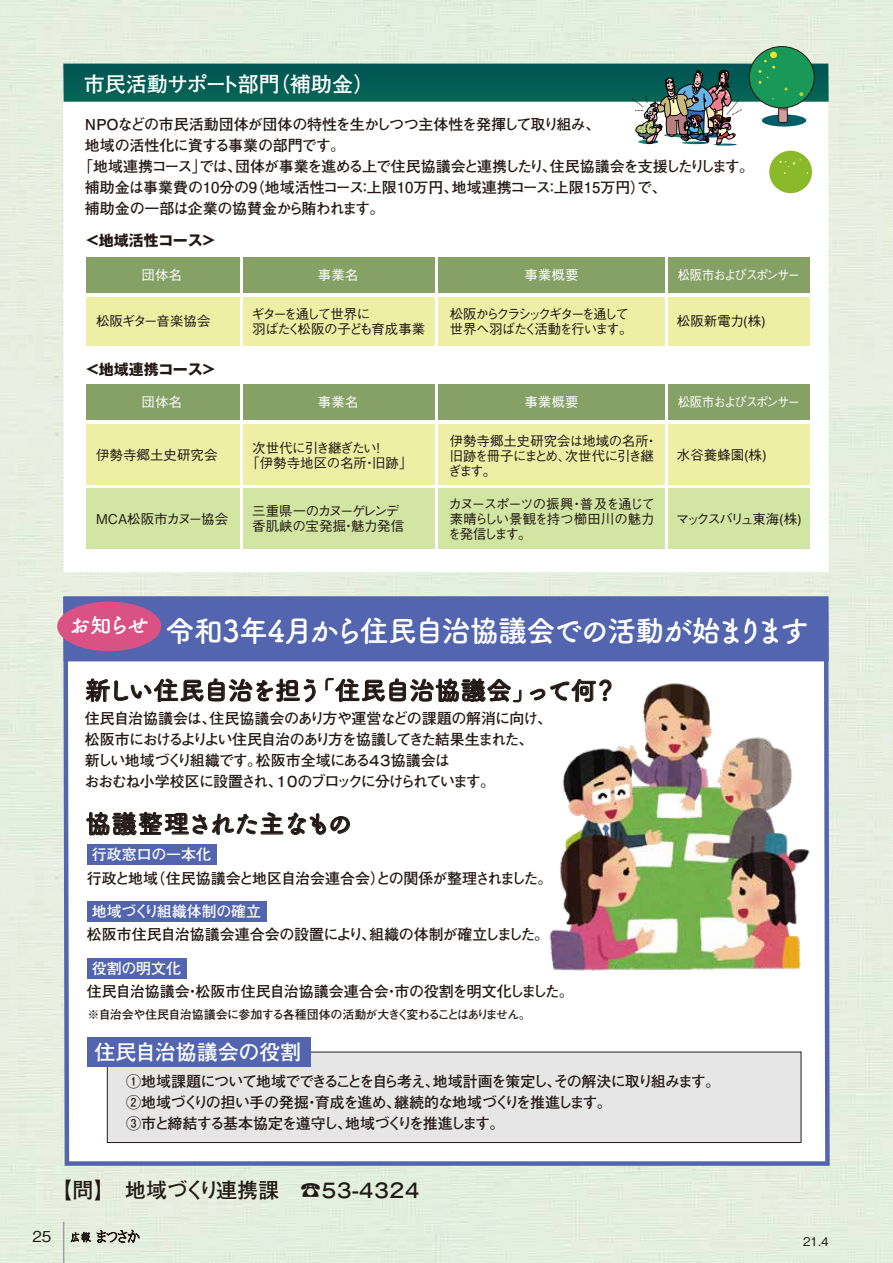
<style>
.page{position:relative;width:893px;height:1263px;background:#fff}
.page>*{position:absolute;margin:0;border:0;box-sizing:border-box;transform-origin:0 0}
.t1{font:700 30px "Tsuku B Rd Gothic";letter-spacing:-.06em;color:#fff}
.t2{font:700 25.5px "Tsuku B Rd Gothic";letter-spacing:-.05em;color:#221815}
.t3{font:700 21px "Futo Go B101 Pro";color:#fff}
.t4{font:700 21px "Futo Go B101 Pro";letter-spacing:-.145em;color:#221815}
.t5{font:700 21px "Tsuku B Rd Gothic";color:#fff}
.t6{font:700 15px/21px "Futo Go B101 Pro";letter-spacing:-.075em;color:#221815}
.t7{font:700 15px/21px "Futo Go B101 Pro";letter-spacing:-.07em;color:#221815}
.t8{font:700 15px "Futo Go B101 Pro";letter-spacing:-.02em;color:#221815}
.t9{font:700 15px "Futo Go B101 Pro";color:#221815}
.t10{font:700 15px "Futo Go B101 Pro";letter-spacing:-.05em;color:#221815}
.t11{font:700 15px "Gothic MB101 Pro";letter-spacing:-.01em;color:#221815}
.t12{font:700 15px "Futo Go B101 Pro";color:#fff}
.t13{font:700 15px "Futo Go B101 Pro";letter-spacing:-.02em;color:#fff}
.t14{font:500 15px "Gothic BBB Pro";color:#221815}
.t15{font:500 13.5px/15px "Gothic BBB Pro";letter-spacing:-.055em;color:#221815;text-align:justify}
.t16{font:500 13.5px/15px "Gothic BBB Pro";letter-spacing:-.03em;color:#221815}
.t17{font:500 13.5px/15px "Gothic BBB Pro";letter-spacing:-.025em;color:#221815}
.t18{font:500 13.5px/15px "Gothic BBB Pro";letter-spacing:-.155em;color:#221815}
.t19{font:500 13.5px/15px "Gothic BBB Pro";letter-spacing:-.1em;color:#221815}
.t20{font:500 13.5px "Gothic BBB Pro";letter-spacing:-.115em;color:#fff;scale:.9 1}
.t21{font:500 13.5px "Gothic BBB Pro";color:#fff}
.t22{font:500 13.5px "Gothic BBB Pro";color:#221815}
.t23{font:500 13.5px "Gothic BBB Pro";letter-spacing:-.175em;color:#221815}
.t24{font:500 13.5px "Gothic BBB Pro";letter-spacing:-.035em;color:#221815}
.t25{font:700 12px "Futo Go B101 Pro";letter-spacing:-.06em;color:#221815}
.t26{font:500 12px "Gothic BBB Pro";color:#221815}
</style>
<div class="page">
<div style="left:0;top:0;width:892px;height:1263px;background:#e6efde"></div>
<img style="left:892px;top:0;width:1px;height:1263px">
<svg style="left:71px;top:1229px;width:69px;height:15px"></svg>
<hr style="left:63px;top:1222px;width:1px;height:41px;background:#9fa0a0">
<div style="left:63px;top:100px;width:766px;height:472px;background:#fff"></div>
<svg style="left:63px;top:597px;width:767px;height:569px"></svg>
<div style="left:87px;top:845px;width:130px;height:20px;background:#5365ae"></div>
<div style="left:107px;top:1052px;width:694px;height:91px;background:#e6e6e6;border:1px solid #261c1a"></div>
<div style="left:63px;top:64px;width:766px;height:38px;background:#035c54"></div>
<div style="left:63px;top:596px;width:766px;height:65px;background:#5365ae"></div>
<svg style="left:86px;top:670px;width:230px;height:72px"></svg>
<svg style="left:325px;top:670px;width:196px;height:72px"></svg>
<svg style="left:530px;top:679px;width:9px;height:99px"></svg>
<svg style="left:86px;top:811px;width:264px;height:26px"></svg>
<div style="left:668px;top:297px;width:141px;height:49px;background:#ecefa4"></div>
<div style="left:86px;top:257px;width:153px;height:36px;background:#86a166"></div>
<div style="left:86px;top:297px;width:153px;height:49px;background:#ecefa4"></div>
<div style="left:243px;top:297px;width:192px;height:49px;background:#ecefa4"></div>
<div style="left:438px;top:297px;width:227px;height:49px;background:#ecefa4"></div>
<div style="left:243px;top:257px;width:192px;height:36px;background:#86a166"></div>
<div style="left:438px;top:257px;width:227px;height:36px;background:#86a166"></div>
<div style="left:668px;top:257px;width:141px;height:36px;background:#86a166"></div>
<div style="left:668px;top:424px;width:141px;height:61px;background:#ecefa4"></div>
<div style="left:86px;top:384px;width:153px;height:36px;background:#86a166"></div>
<div style="left:86px;top:424px;width:153px;height:61px;background:#ecefa4"></div>
<div style="left:243px;top:424px;width:192px;height:61px;background:#ecefa4"></div>
<div style="left:438px;top:424px;width:227px;height:61px;background:#ecefa4"></div>
<div style="left:243px;top:384px;width:192px;height:36px;background:#86a166"></div>
<div style="left:438px;top:384px;width:227px;height:36px;background:#86a166"></div>
<div style="left:668px;top:384px;width:141px;height:36px;background:#86a166"></div>
<div style="left:668px;top:489px;width:141px;height:60px;background:#d3e5a3"></div>
<div style="left:86px;top:489px;width:153px;height:60px;background:#d3e5a3"></div>
<div style="left:243px;top:489px;width:192px;height:60px;background:#d3e5a3"></div>
<div style="left:438px;top:489px;width:227px;height:60px;background:#d3e5a3"></div>
<div style="left:762px;top:114px;width:44px;height:13px;background:#005e66;border-radius:50%"></div>
<div style="left:779px;top:97px;width:8px;height:26px;background:#cf9f9c;border-radius:2px"></div>
<div style="left:778px;top:96px;width:9px;height:27px;border:1px solid #231815;border-radius:2px"></div>
<svg style="left:779px;top:108px;width:8px;height:7px"></svg>
<div style="left:749px;top:47px;width:65px;height:61px;background:#199957;border-radius:50%"></div>
<div style="left:749px;top:46px;width:65px;height:62px;border:1px solid #231815;border-radius:50%"></div>
<svg style="left:799px;top:92px;width:4px;height:4px"></svg>
<div style="left:770px;top:52px;width:7px;height:6px;background:#efe428;border-radius:50%"></div>
<svg style="left:759px;top:60px;width:16px;height:24px"></svg>
<img style="left:631px;top:70px;width:112px;height:76px">
<div style="left:87px;top:1037px;width:223px;height:29px;background:#5365ae"></div>
<div style="left:57px;top:602px;width:104px;height:49px;background:#da5283;border-radius:50%"></div>
<img style="left:539px;top:679px;width:278px;height:294px">
<div style="left:87px;top:901px;width:179px;height:20px;background:#5365ae"></div>
<div style="left:87px;top:958px;width:100px;height:20px;background:#5365ae"></div>
<svg style="left:769px;top:151px;width:43px;height:42px"></svg>
<h3 class="t3" style="left:84px;top:67px;width:292px">市民活動サポート部門（補助金）</h3>
<p class="t10" style="left:85px;top:113px;width:517px">NPOなどの市民活動団体が団体の特性を生かしつつ主体性を発揮して取り組み、</p>
<p class="t8" style="left:85px;top:134px;width:262px">地域の活性化に資する事業の部門です。</p>
<p class="t6" style="left:78px;top:154px;width:678px">「地域連携コース」では、団体が事業を進める上で住民協議会と連携したり、住民協議会を支援したりします。</p>
<p class="t9" style="left:85px;top:176px;width:583px">補助金は事業費の10分の9(地域活性コース：上限10万円、地域連携コース：上限15万円)で、</p>
<p class="t8" style="left:85px;top:197px;width:301px">補助金の一部は企業の協賛金から賄われます。</p>
<p class="t11" style="left:85px;top:228px;width:133px">＜地域活性コース＞</p>
<p class="t21" style="left:142px;top:265px;width:42px">団体名</p>
<p class="t24" style="left:96px;top:310px;width:116px">松阪ギター音楽協会</p>
<p class="t11" style="left:85px;top:357px;width:133px">＜地域連携コース＞</p>
<p class="t21" style="left:142px;top:391px;width:42px">団体名</p>
<p class="t22" style="left:96px;top:444px;width:123px">伊勢寺郷土史研究会</p>
<p class="t21" style="left:318px;top:265px;width:42px">事業名</p>
<p class="t21" style="left:524px;top:265px;width:55px">事業概要</p>
<p class="t20" style="left:678px;top:265px;width:137px">松阪市およびスポンサー</p>
<p class="t19" style="left:251px;top:305px;width:176px">ギターを通して世界に<br>羽ばたく松阪の子ども育成事業</p>
<p class="t15" style="left:677px;top:311px;width:90px">松阪新電力(株)</p>
<p class="t18" style="left:450px;top:305px;width:184px">松阪からクラシックギターを通して世界へ羽ばたく活動を行います。</p>
<p class="t21" style="left:318px;top:391px;width:42px">事業名</p>
<p class="t21" style="left:524px;top:391px;width:55px">事業概要</p>
<p class="t20" style="left:678px;top:391px;width:137px">松阪市およびスポンサー</p>
<p class="t17" style="left:448px;top:432px;width:211px">伊勢寺郷土史研究会は地域の名所・旧跡を冊子にまとめ、次世代に引き継ぎます。</p>
<p class="t16" style="left:246px;top:439px;width:168px;text-indent:6px">次世代に引き継ぎたい！<br>「伊勢寺地区の名所・旧跡」</p>
<p class="t15" style="left:677px;top:446px;width:91px">水谷養蜂園(株)</p>
<p class="t15" style="left:448px;top:495px;width:208px">カヌースポーツの振興・普及を通じて素晴らしい景観を持つ櫛田川の魅力を発信します。</p>
<p class="t16" style="left:252px;top:502px;width:153px">三重県一のカヌーゲレンデ香肌峡の宝発掘・魅力発信</p>
<p class="t22" style="left:96px;top:508px;width:134px">MCA松阪市カヌー協会</p>
<p class="t23" style="left:676px;top:508px;width:127px">マックスバリュ東海(株)</p>
<h3 class="t5" style="left:69px;top:609px;width:81px">お知らせ</h3>
<h1 class="t1" style="left:166px;top:607px;width:645px">令和3年4月から住民自治協議会での活動が始まります</h1>
<h2 class="t2" style="left:85px;top:670px;width:534px">新しい住民自治を担う「住民自治協議会」って何？</h2>
<p class="t6" style="left:84px;top:706px;width:469px">住民自治協議会は、住民協議会のあり方や運営などの課題の解消に向け、松阪市におけるよりよい住民自治のあり方を協議してきた結果生まれた、<br>新しい地域づくり組織です。松阪市全域にある４３協議会は<br>おおむね小学校区に設置され、１０のブロックに分けられています。</p>
<h2 class="t2" style="left:85px;top:804px;width:269px">協議整理された主なもの</h2>
<p class="t12" style="left:92px;top:842px;width:121px">行政窓口の一本化</p>
<p class="t8" style="left:87px;top:866px;width:467px">行政と地域（住民協議会と地区自治会連合会）との関係が整理されました。</p>
<p class="t13" style="left:92px;top:899px;width:171px">地域づくり組織体制の確立</p>
<p class="t8" style="left:87px;top:922px;width:464px">松阪市住民自治協議会連合会の設置により、組織の体制が確立しました。</p>
<p class="t12" style="left:92px;top:956px;width:91px">役割の明文化</p>
<p class="t9" style="left:87px;top:980px;width:488px">住民自治協議会・松阪市住民自治協議会連合会・市の役割を明文化しました。</p>
<p class="t25" style="left:88px;top:1005px;width:445px">※自治会や住民自治協議会に参加する各種団体の活動が大きく変わることはありません。</p>
<h3 class="t3" style="left:95px;top:1035px;width:208px">住民自治協議会の役割</h3>
<p class="t7" style="left:126px;top:1069px;width:595px">①地域課題について地域でできることを自ら考え、地域計画を策定し、その解決に取り組みます。<br>②地域づくりの担い手の発掘・育成を進め、継続的な地域づくりを推進します。<br>③市と締結する基本協定を遵守し、地域づくりを推進します。</p>
<h3 class="t4" style="left:51px;top:1173px;width:373px">【問】　地域づくり連携課　☎５３-４３２４</h3>
<p class="t14" style="left:32px;top:1224px;width:20px">25</p>
<p class="t26" style="left:803px;top:1232px;width:27px">21.4</p>
</div>
